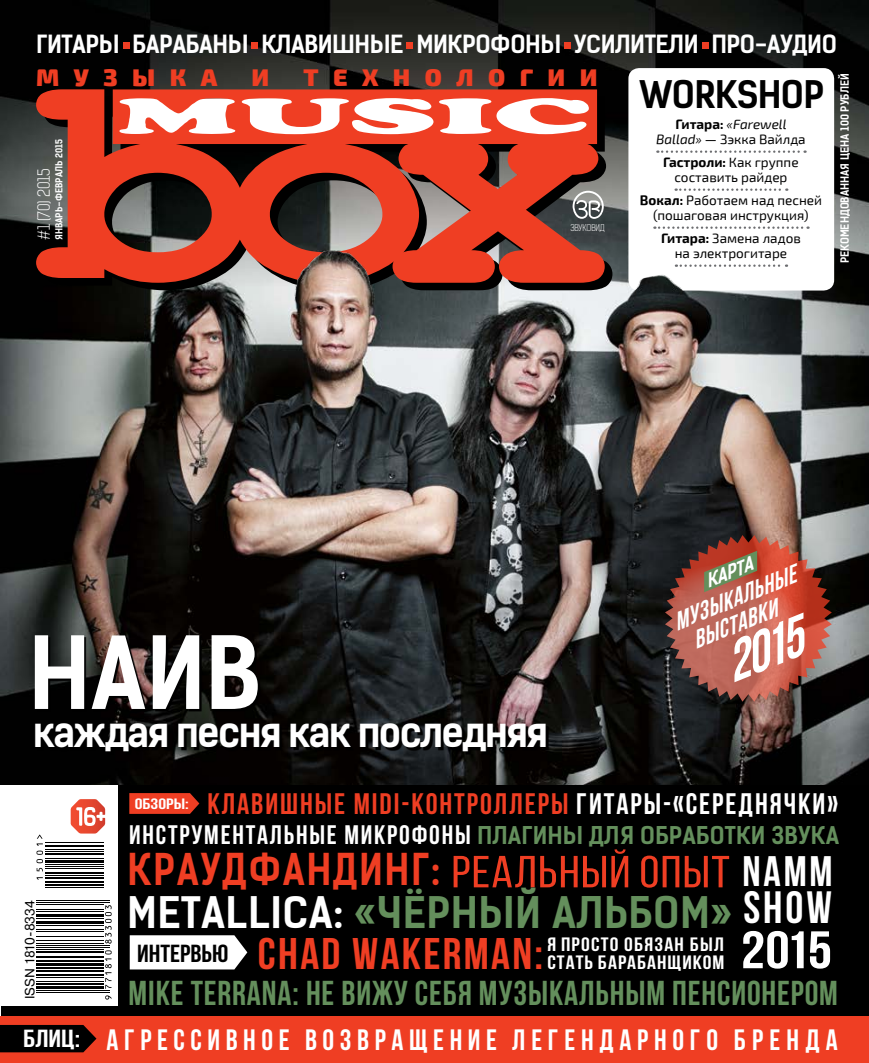
<style>
.page{position:relative;width:869px;height:1063px;background:#fff}
.page>*{position:absolute;margin:0;border:0;box-sizing:border-box;transform-origin:0 0}
.t1{font:95.5px "Kelson Sans Bold RU";color:#fff}
.t2{font:italic 700 55.62px "Bebas Neue";color:#fff}
.t3{font:700 52.62px "Bebas Neue";color:#fff;scale:1.16 1}
.t4{font:700 45.25px "Bebas Neue";color:#fff}
.t5{font:44.88px "Bebas Neue";letter-spacing:.025em;color:#ef3e23;scale:1.13 1}
.t6{font:700 44.25px "Bebas Neue";letter-spacing:.05em;color:#ef3e23;scale:1.05 1}
.t7{font:41.75px "Kelson Sans Bold RU";color:#ef3e23;scale:.92 1}
.t8{font:41.5px "Kelson Sans Bold RU";letter-spacing:.01em;color:#fff}
.t9{font:41.5px "Kelson Sans Bold RU";color:#648f5c}
.t10{font:40.12px "Kelson Sans Bold RU";letter-spacing:-.04em;color:#fff}
.t11{font:36.25px "Kelson Sans Bold RU";letter-spacing:-.02em;color:#000}
.t12{font:700 34.5px "Bebas Neue";letter-spacing:.025em;color:#648f5c}
.t13{font:700 29.62px "Bebas Neue";letter-spacing:.065em;color:#ef3e23}
.t14{font:700 29.5px "Bebas Neue";letter-spacing:.19em;color:#fff}
.t15{font:700 26.75px "Bebas Neue";letter-spacing:.065em;color:#fff}
.t16{font:italic 700 25px/24.5px "Bebas Neue";color:#fff}
.t17{font:700 24.75px "Bebas Neue";color:#000;scale:1.1 1}
.t18{font:900 24.12px "Exo 2";letter-spacing:.6em;color:#ef3e23}
.t19{font:23.88px "Kelson Sans Bold RU";letter-spacing:-.02em;color:#fff}
.t20{font:23.25px "Kelson Sans Bold RU";letter-spacing:.005em;color:#648f5c}
.t21{font:700 19.38px/18.1px "Bebas Neue";letter-spacing:.045em;color:#fff;scale:1.13 1}
.t22{font:italic 18px "Kelson Sans Bold RU";color:#fff}
.t23{font:15.88px "Kelson Sans Light RU";letter-spacing:-.02em;color:#fff}
.t24{font:700 15px "Bebas Neue";color:#fff;scale:1.31 1}
.t25{font:13.5px/14.6px "Exo 2";color:#000;text-align:center}
.t26{font:italic 13.5px/14.6px "Exo 2";color:#000;text-align:center}
.t27{font:13.38px "Pragmatica";color:#000}
.t28{font:10.75px "Kelson Sans Bold RU";color:#fff}
.t29{font:9.25px "Kelson Sans Bold RU";color:#fff}
.t30{font:8.88px "Kelson Sans Light RU";letter-spacing:-.02em;color:#fff}
.s1{font-weight:700;font-style:normal}
.s2{font-style:normal}
.s3{font-weight:700}
.s4{color:#fff}
.s5{font-family:"Kelson Sans Bold RU";font-weight:400;font-size:23.25px;color:#648f5c}
.s6{font-family:"Kelson Sans Bold RU";font-size:41.75px}
.s7{font-weight:700;font-size:42.62px;color:#fff}
.s8{color:#648f5c}
.s9{font-size:24.75px}
</style>
<div class="page">
<img style="left:0;top:0;width:868px;height:785px">
<svg style="left:36px;top:89px;width:77px;height:194px;background:#a93b29"></svg>
<div style="left:123px;top:42px;width:6px;height:7px;background:#ef3e23"></div>
<div style="left:251px;top:42px;width:7px;height:7px;background:#ef3e23"></div>
<div style="left:406px;top:42px;width:7px;height:7px;background:#ef3e23"></div>
<div style="left:564px;top:42px;width:6px;height:7px;background:#ef3e23"></div>
<div style="left:701px;top:42px;width:7px;height:7px;background:#ef3e23"></div>
<div style="left:628px;top:68px;width:205px;height:223px;background:#fff;border-radius:11px"></div>
<svg style="left:113px;top:89px;width:499px;height:201px;background:#b85647"></svg>
<div style="left:1px;top:785px;width:867px;height:232px;background:#000"></div>
<svg style="left:129px;top:793px;width:70px;height:21px"></svg>
<svg style="left:37px;top:725px;width:511px;height:30px;background:#080707"></svg>
<svg style="left:37px;top:637px;width:224px;height:75px;background:#0e0b0a"></svg>
<svg style="left:664px;top:534px;width:167px;height:168px;background:#9b5547"></svg>
<svg style="left:657px;top:150px;width:148px;height:3px"></svg>
<svg style="left:675px;top:188px;width:112px;height:3px"></svg>
<svg style="left:654px;top:226px;width:154px;height:3px"></svg>
<svg style="left:764px;top:264px;width:22px;height:3px"></svg>
<div style="left:0;top:1017px;width:868px;height:46px;background:#ef3e23"></div>
<svg style="left:0;top:1025px;width:96px;height:27px;background:#0e0302"></svg>
<img style="left:248px;top:243px;width:516px;height:154px">
<div style="left:0;top:785px;width:118px;height:221px;background:#fff"></div>
<hr style="left:36px;top:992px;width:74px;height:1px;background:#000">
<hr style="left:36px;top:991px;width:74px;height:1px;background:#000">
<hr style="left:36px;top:987px;width:68px;height:2px;background:#000">
<hr style="left:36px;top:984px;width:68px;height:1px;background:#000">
<hr style="left:36px;top:981px;width:68px;height:1px;background:#000">
<hr style="left:36px;top:977px;width:68px;height:1px;background:#000">
<hr style="left:36px;top:974px;width:68px;height:2px;background:#000">
<hr style="left:36px;top:970px;width:68px;height:2px;background:#000">
<hr style="left:36px;top:967px;width:68px;height:2px;background:#000">
<hr style="left:36px;top:963px;width:68px;height:3px;background:#000">
<hr style="left:36px;top:960px;width:68px;height:2px;background:#000">
<hr style="left:36px;top:956px;width:68px;height:2px;background:#000">
<hr style="left:36px;top:951px;width:68px;height:2px;background:#000">
<hr style="left:36px;top:949px;width:68px;height:1px;background:#000">
<hr style="left:36px;top:947px;width:74px;height:1px;background:#000">
<hr style="left:36px;top:945px;width:74px;height:1px;background:#000">
<hr style="left:36px;top:943px;width:68px;height:1px;background:#000">
<hr style="left:36px;top:940px;width:68px;height:1px;background:#000">
<hr style="left:36px;top:936px;width:68px;height:1px;background:#000">
<hr style="left:36px;top:932px;width:68px;height:1px;background:#000">
<hr style="left:36px;top:930px;width:68px;height:1px;background:#000">
<hr style="left:36px;top:925px;width:68px;height:1px;background:#000">
<hr style="left:36px;top:921px;width:68px;height:2px;background:#000">
<hr style="left:36px;top:918px;width:68px;height:1px;background:#000">
<hr style="left:36px;top:914px;width:68px;height:3px;background:#000">
<hr style="left:36px;top:911px;width:68px;height:1px;background:#000">
<hr style="left:36px;top:909px;width:68px;height:1px;background:#000">
<hr style="left:36px;top:904px;width:68px;height:1px;background:#000">
<hr style="left:36px;top:902px;width:74px;height:1px;background:#000">
<hr style="left:36px;top:900px;width:74px;height:1px;background:#000">
<hr style="left:45px;top:887px;width:59px;height:1px;background:#000">
<hr style="left:45px;top:884px;width:59px;height:2px;background:#000">
<hr style="left:45px;top:881px;width:59px;height:2px;background:#000">
<hr style="left:45px;top:877px;width:59px;height:2px;background:#000">
<hr style="left:45px;top:875px;width:59px;height:1px;background:#000">
<hr style="left:45px;top:872px;width:59px;height:2px;background:#000">
<hr style="left:45px;top:869px;width:59px;height:1px;background:#000">
<hr style="left:45px;top:867px;width:59px;height:1px;background:#000">
<hr style="left:45px;top:865px;width:59px;height:1px;background:#000">
<hr style="left:45px;top:860px;width:59px;height:2px;background:#000">
<hr style="left:45px;top:858px;width:59px;height:1px;background:#000">
<hr style="left:45px;top:853px;width:59px;height:2px;background:#000">
<hr style="left:45px;top:851px;width:59px;height:1px;background:#000">
<hr style="left:45px;top:849px;width:59px;height:1px;background:#000">
<hr style="left:45px;top:845px;width:59px;height:2px;background:#000">
<hr style="left:45px;top:842px;width:59px;height:1px;background:#000">
<svg style="left:105px;top:995px;width:6px;height:5px"></svg>
<svg style="left:105px;top:950px;width:6px;height:39px"></svg>
<svg style="left:105px;top:905px;width:6px;height:39px"></svg>
<svg style="left:37px;top:835px;width:6px;height:36px"></svg>
<svg style="left:37px;top:877px;width:6px;height:3px"></svg>
<svg style="left:71px;top:799px;width:34px;height:35px"></svg>
<svg style="left:130px;top:935px;width:117px;height:34px;background:#efefef"></svg>
<h3 class="t19" style="left:36px;top:30px;width:802px">ГИТАРЫ БАРАБАНЫ КЛАВИШНЫ Е МИКРОФОНЫ УСИЛИТЕЛ И ПРО-АУДИО</h3>
<h3 class="t18" style="left:36px;top:63px;width:183px">Музыка</h3>
<h3 class="t18" style="left:251px;top:63px;width:19px">и</h3>
<h3 class="t18" style="left:303px;top:63px;width:296px">технологии</h3>
<p class="t29" style="left:53px;top:240px;width:102px;rotate:-90deg">ЯНВАРЬ–ФЕВРАЛЬ 2015</p>
<p class="t23" style="left:34px;top:240px;width:73px;rotate:-90deg">#1 (70) 2015</p>
<p class="t30" style="left:570px;top:222px;width:36px">ЗВУКОВИД</p>
<h3 class="t11" style="left:638px;top:73px;width:187px">WORKSHOP</h3>
<p class="t26" style="left:656px;top:117px;width:151px"><span class="s1">Гитара:</span> «Farewell<br>Ballad» <span class="s2">— Зэкка Вайлда</span></p>
<p class="t25" style="left:663px;top:155px;width:137px"><span class="s3">Гастроли:</span> Как группе составить райдер</p>
<p class="t25" style="left:639px;top:193px;width:184px"><span class="s3">Вокал:</span> Работаем над песней (пошаговая инструкция)</p>
<p class="t25" style="left:660px;top:231px;width:141px"><span class="s3">Гитара:</span> Замена ладов на электрогитаре</p>
<p class="t28" style="left:837px;top:263px;width:192px;rotate:-90deg">РЕКОМЕНДОВАННАЯ ЦЕНА 100 РУБЛЕЙ</p>
<h1 class="t1" style="left:28px;top:615px;width:234px">НАИВ</h1>
<h3 class="t10" style="left:33px;top:707px;width:516px">КАЖДАЯ ПЕСНЯ КАК ПОСЛЕДНЯЯ</h3>
<h3 class="t22" style="left:701px;top:572px;width:22px;rotate:-22deg">Карта</h3>
<h3 class="t16" style="left:679px;top:607px;width:121px;text-indent:-11px;rotate:-22deg">Музык альные выставки</h3>
<h2 class="t2" style="left:713px;top:637px;width:81px;rotate:-22deg">2015</h2>
<p class="t24" style="left:135px;top:796px;width:43px">ОБЗОРЫ:</p>
<h3 class="t13" style="left:207px;top:787px;width:631px">КЛАВИШНЫЕ MIDI-КОНТРОЛЛЕРЫ <span class="s4">ГИТАРЫ-«СЕРЕДНЯЧКИ»</span></h3>
<p class="t27" style="left:22px;top:999px;width:100px;rotate:-90deg">ISSN 1810-8334</p>
<h3 class="t15" style="left:129px;top:821px;width:394px">ИНСТРУМЕНТАЛЬНЫЕ МИКРОФОНЫ <span class="s5">ПЛАГИНЫ</span></h3>
<h3 class="t20" style="left:589px;top:822px;width:66px">ДЛЯ ОБРАБОТКИ</h3>
<h3 class="t20" style="left:771px;top:822px;width:42px">ЗВУКА</h3>
<h3 class="t7" style="left:127px;top:844px;width:56px">КРАУДФАНДИНГ</h3>
<h3 class="t5" style="left:431px;top:848px;width:357px"><span class="s6">:</span> реальный опыт <span class="s7">NAMM</span></h3>
<h3 class="t4" style="left:743px;top:883px;width:89px">SHOW</h3>
<h3 class="t3" style="left:740px;top:921px;width:80px">2015</h3>
<h3 class="t8" style="left:127px;top:887px;width:328px">METALLICA: <span class="s8">«ЧЁРНЫ</span></h3>
<h3 class="t9" style="left:515px;top:887px;width:140px">Й АЛЬБОМ</h3>
<h3 class="t9" style="left:710px;top:887px;width:23px">»</h3>
<h3 class="t17" style="left:137px;top:939px;width:11px">ИНТЕ</h3>
<h3 class="t6" style="left:180px;top:929px;width:347px"><sup>РВЬЮ</sup> CHAD WAKERMAN:</h3>
<h3 class="t21" style="left:547px;top:935px;width:158px">Я ПРОСТО ОБЯЗАН БЫЛ<br>СТАТЬ БАРАБАНЩИКОМ</h3>
<h3 class="t12" style="left:129px;top:974px;width:678px">MIKE TERRANA: НЕ ВИЖУ СЕБЯ МУЗЫКАЛЬНЫМ ПЕНСИОНЕРОМ</h3>
<h3 class="t14" style="left:23px;top:1023px;width:665px"><span class="s9">БЛИЦ:</span> АГР ЕССИВНОЕ ВОЗ ВРАЩЕНИЕ ЛЕГЕНДАРНОГО</h3>
<h3 class="t14" style="left:733px;top:1023px;width:106px">БР ЕНДА</h3>
</div>
